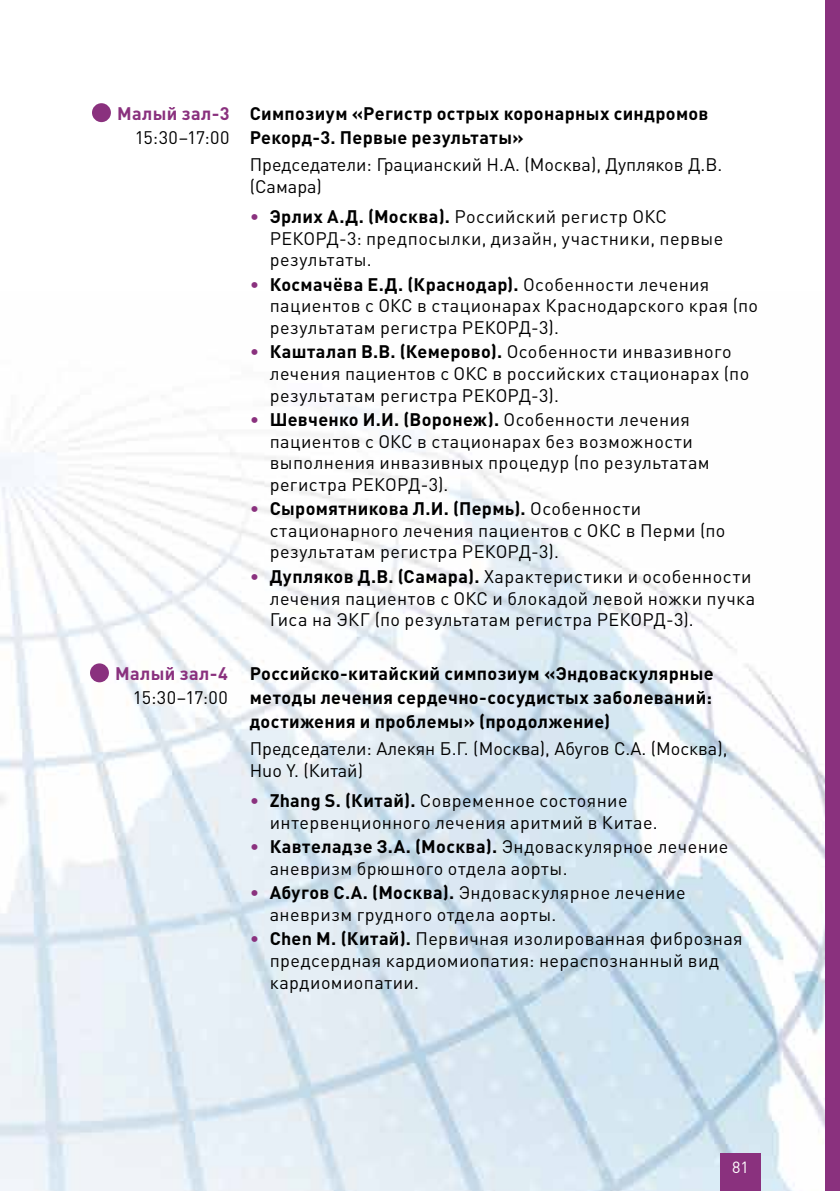
<style>
.page{position:relative;width:840px;height:1191px;background:#fff}
.page>*{position:absolute;margin:0;border:0;box-sizing:border-box;transform-origin:0 0}
.t1{font:18px/21.6px "DIN Pro";letter-spacing:.02em;color:#000}
.t2{font:700 18px/24px "DIN Pro";letter-spacing:.02em;color:#000}
.t3{font:18px/21.6px "DIN Pro";color:#000}
.t4{font:16px "DIN Pro";color:#fff}
.s1{font-weight:700;font-size:58px;color:#8a317e}
.s2{font-weight:700;color:#8a317e}
.s3{color:#8a317e}
.s4{font-weight:700}
</style>
<div class="page">
<img style="left:0;top:406px;width:824px;height:785px">
<div style="left:824px;top:0;width:15px;height:1191px;background:#8a317e"></div>
<div style="left:719px;top:1153px;width:41px;height:38px;background:#8a317e"></div>
<hr style="left:0;top:0;width:1px;height:195px;background:#8a317e">
<p class="t1" style="left:87px;top:101px;width:144px;line-height:24px;text-align:right"><span class="s1">•</span><span class="s2">Малый зал-3<br></span>15:30–17:00</p>
<p class="t1" style="left:85px;top:661px;width:144px;line-height:24px;text-align:right"><span class="s1">•</span><span class="s2">Малый зал-4<br></span>15:30–17:00</p>
<p class="t2" style="left:249px;top:101px;width:460px">Симпозиум «Регистр острых коронарных синдромов<br>Рекорд-3. Первые результаты»</p>
<p class="t3" style="left:249px;top:153px;width:474px">Председатели: Грацианский Н.А. (Москва), Дупляков Д.В. (Самара)</p>
<p class="t1" style="left:269px;top:205px;width:455px;text-indent:-20px"><span class="s3">•</span> <span class="s4">Эрлих А.Д. (Москва).</span> Российский регистр ОКС<br>РЕКОРД-3: предпосылки, дизайн, участники, первые результаты.</p>
<p class="t1" style="left:269px;top:273px;width:489px;text-indent:-20px"><span class="s3">•</span> <span class="s4">Космачёва Е.Д. (Краснодар).</span> Особенности лечения пациентов с ОКС в стационарах Краснодарского края (по результатам регистра РЕКОРД-3).</p>
<p class="t1" style="left:269px;top:340px;width:481px;text-indent:-20px"><span class="s3">•</span> <span class="s4">Кашталап В.В. (Кемерово).</span> Особенности инвазивного лечения пациентов с ОКС в российских стационарах (по результатам регистра РЕКОРД-3).</p>
<p class="t1" style="left:269px;top:408px;width:441px;text-indent:-20px"><span class="s3">•</span> <span class="s4">Шевченко И.И. (Воронеж).</span> Особенности лечения пациентов с ОКС в стационарах без возможности выполнения инвазивных процедур (по результатам регистра РЕКОРД-3).</p>
<p class="t1" style="left:269px;top:497px;width:457px;text-indent:-20px"><span class="s3">•</span> <span class="s4">Сыромятникова Л.И. (Пермь).</span> Особенности стационарного лечения пациентов с ОКС в Перми (по результатам регистра РЕКОРД-3).</p>
<p class="t1" style="left:269px;top:565px;width:486px;text-indent:-20px"><span class="s3">•</span> <span class="s4">Дупляков Д.В. (Самара).</span> Характеристики и особенности лечения пациентов с ОКС и блокадой левой ножки пучка<br>Гиса на ЭКГ (по результатам регистра РЕКОРД-3).</p>
<p class="t2" style="left:249px;top:661px;width:465px;text-align:justify">Российско-китайский симпозиум «Эндоваскулярные методы лечения сердечно-сосудистых заболеваний: достижения и проблемы» (продолжение)</p>
<p class="t3" style="left:249px;top:737px;width:479px">Председатели: Алекян Б.Г. (Москва), Абугов С.А. (Москва),<br>Huo Y. (Китай)</p>
<p class="t1" style="left:269px;top:789px;width:389px;text-indent:-20px"><span class="s3">•</span> <span class="s4">Zhang S. (Китай).</span> Современное состояние интервенционного лечения аритмий в Китае.</p>
<p class="t1" style="left:269px;top:835px;width:460px;text-indent:-20px"><span class="s3">•</span> <span class="s4">Кавтеладзе З.А. (Москва).</span> Эндоваскулярное лечение аневризм брюшного отдела аорты.</p>
<p class="t1" style="left:269px;top:881px;width:417px;text-indent:-20px"><span class="s3">•</span> <span class="s4">Абугов С.А. (Москва).</span> Эндоваскулярное лечение аневризм грудного отдела аорты.</p>
<p class="t1" style="left:269px;top:927px;width:474px;text-indent:-20px"><span class="s3">•</span> <span class="s4">Chen M. (Китай).</span> Первичная изолированная фиброзная предсердная кардиомиопатия: нераспознанный вид кардиомиопатии.</p>
<p class="t4" style="left:731px;top:1156px;width:18px">81</p>
</div>
